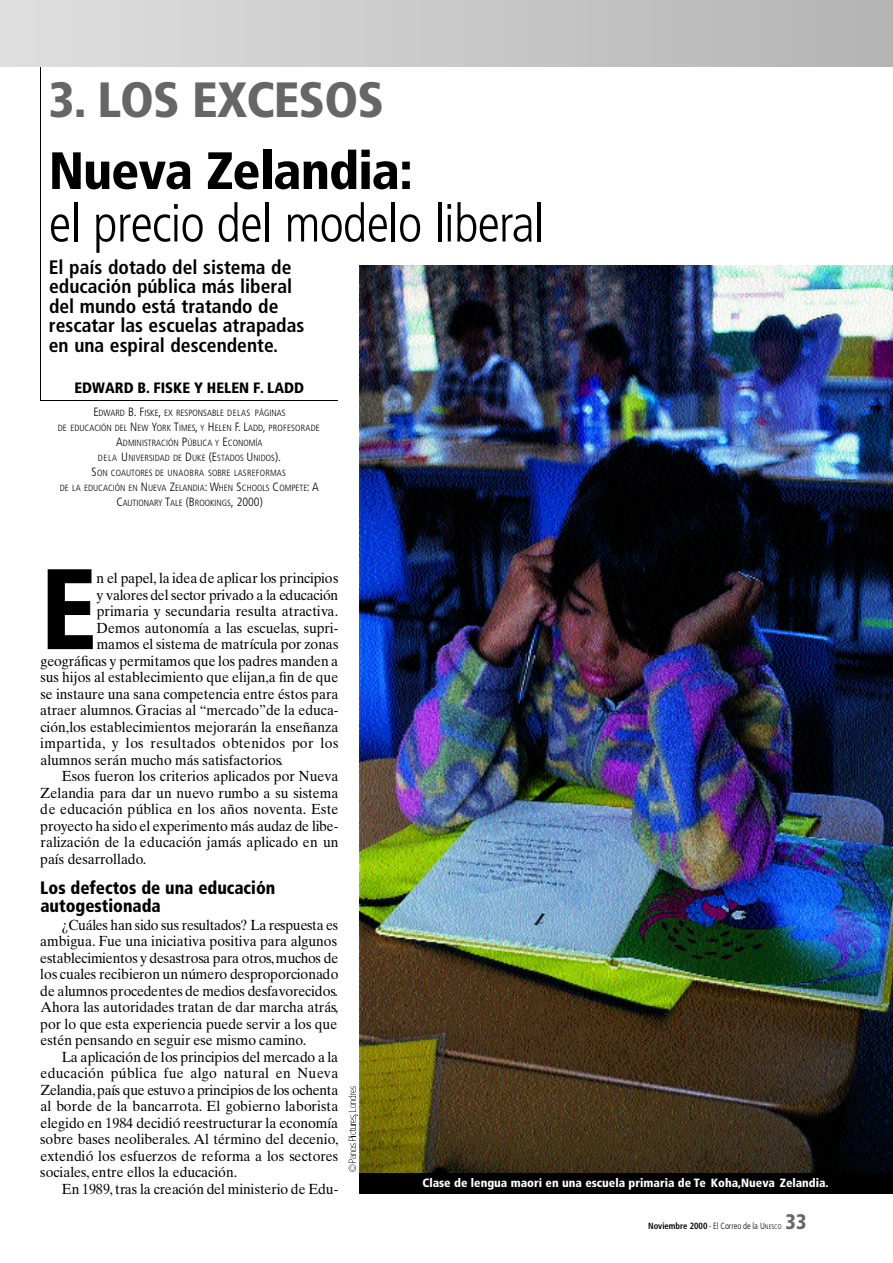
<style>
.page{position:relative;width:893px;height:1263px;background:#fff}
.page>*{position:absolute;margin:0;border:0;box-sizing:border-box;transform-origin:0 0}
.t1{font:900 condensed 114.45px "Frutiger";color:#000;scale:.95 1}
.t2{font:300 condensed 52.5px "Frutiger";letter-spacing:-.015em;color:#000}
.t3{font:900 condensed 52.5px "Frutiger";letter-spacing:-.02em;color:#000}
.t4{font:900 condensed 49.5px "Frutiger";letter-spacing:-.015em;color:#666}
.t5{font:900 condensed 21px "Frutiger";color:#666;scale:.95 1}
.t6{font:700 condensed 19.5px/19.5px "Frutiger";color:#000}
.t7{font:900 condensed 18px/18px "Frutiger";color:#000;scale:.95 1}
.t8{font:900 condensed 15px "Frutiger";color:#000}
.t9{font:14.7px/16.5px "Times Ten";color:#000;text-align:justify;scale:.95 1}
.t10{font:14.7px "Times Ten";letter-spacing:.03em;color:#000;scale:.95 1}
.t11{font:14.7px "Times Ten";letter-spacing:-.025em;color:#000;scale:.95 1}
.t12{font:900 condensed 12px "Frutiger";color:#fff}
.t13{font:300 condensed 9px/15px "Frutiger";color:#000;text-align:center}
.t14{font:300 condensed 9px "Frutiger";color:#000;scale:.95 1}
.s1{font-size:12px}
.s2{font-weight:700}
.s3{font-size:6.75px}
</style>
<div class="page">
<hr style="left:40px;top:400px;width:298px;height:1px;background:#000">
<hr style="left:40px;top:67px;width:1px;height:334px;background:#000">
<svg style="left:348px;top:1086px;width:9px;height:86px"></svg>
<div style="left:359px;top:1172px;width:533px;height:22px;background:#000"></div>
<img style="left:359px;top:266px;width:533px;height:906px">
<h3 class="t4" style="left:49px;top:80px;width:336px">3 . LOS EXCESOS</h3>
<h2 class="t3" style="left:49px;top:150px;width:365px">Nueva Zelandia:</h2>
<h2 class="t2" style="left:49px;top:202px;width:497px">el precio del modelo libera l</h2>
<h3 class="t6" style="left:49px;top:259px;width:257px">El país dotado del sistema de educación pública más liberal del mundo está tratando de rescatar las escuelas atrapadas en una espiral descendente.</h3>
<p class="t8" style="left:74px;top:381px;width:231px">EDWARD B. FISKE Y HELEN F. LADD</p>
<p class="t13" style="left:58px;top:406px;width:263px"><span class="s1">E</span>DWARD <span class="s1">B. F</span>ISKE<span class="s1">,</span> EX RESPONSABLE DELAS PÁGINAS<br>DE EDUCACIÓN DEL <span class="s1">N</span>EW <span class="s1">Y</span>ORK <span class="s1">T</span>IMES<span class="s1">,</span> Y <span class="s1">H</span>ELEN <span class="s1">F. L</span>ADD<span class="s1">,</span> PROFESORADE <span class="s1">A</span>DMINISTRACIÓN <span class="s1">P</span>ÚBLICA Y <span class="s1">E</span>CONOMÍA<br>DELA <span class="s1">U</span>NIVERSIDAD DE <span class="s1">D</span>UKE <span class="s1">(E</span>STADOS <span class="s1">U</span>NIDOS<span class="s1">).<br>S</span>ON COAUTORES DE UNAOBRA SOBRE LASREFORMAS<br>DE LA EDUCACIÓN EN <span class="s1">N</span>UEVA <span class="s1">Z</span>ELANDIA<span class="s1">: W</span>HEN <span class="s1">S</span>CHOOLS <span class="s1">C</span>OMPETE<span class="s1">: A C</span>AUTIONARY <span class="s1">T</span>ALE <span class="s1">(B</span>ROOKINGS<span class="s1">, 2000)</span></p>
<h1 class="t1" style="left:40px;top:563px;width:61px">E</h1>
<p class="t9" style="left:97px;top:571px;width:256px">n el papel, la idea de aplicar los principios</p>
<p class="t11" style="left:96px;top:589px;width:256px">y valores del sector privado a la educación</p>
<p class="t9" style="left:97px;top:604px;width:256px">primaria y secundaria resulta atractiva.</p>
<p class="t9" style="left:97px;top:621px;width:256px">Demos autonomía a las escuelas, supri-</p>
<p class="t9" style="left:97px;top:637px;width:256px">mamos el sistema de matrícula por zonas</p>
<p class="t9" style="left:40px;top:654px;width:315px">g e o g r á ficas y permitamos que los padres manden a</p>
<p class="t9" style="left:40px;top:670px;width:315px">sus hijos al establecimiento que elijan,a fin de que</p>
<p class="t9" style="left:40px;top:687px;width:315px">se instaure una sana competencia entre éstos para</p>
<p class="t9" style="left:40px;top:703px;width:315px">atraer alumnos. Gracias al “mercado”de la educa-</p>
<p class="t9" style="left:40px;top:720px;width:315px">ción,los establecimientos mejorarán la enseñanza</p>
<p class="t10" style="left:40px;top:737px;width:315px">i m p a r t i d a , y los resultados obtenidos por los</p>
<p class="t9" style="left:40px;top:753px;width:257px">alumnos serán mucho más satisfactorios.</p>
<p class="t9" style="left:62px;top:769px;width:292px">Esos fueron los criterios aplicados por Nueva</p>
<p class="t9" style="left:40px;top:786px;width:315px">Zelandia para dar un nuevo rumbo a su sistema</p>
<p class="t9" style="left:40px;top:802px;width:315px">de educación pública en los años noventa. E s t e</p>
<p class="t9" style="left:40px;top:819px;width:315px">proyecto ha sido el experimento más audaz de libe-</p>
<p class="t9" style="left:40px;top:835px;width:315px">ralización de la educación jamás aplicado en un</p>
<p class="t9" style="left:40px;top:852px;width:113px">país desarrollado.</p>
<p class="t7" style="left:40px;top:880px;width:249px">Los defectos de una educación autogestionada</p>
<p class="t9" style="left:40px;top:918px;width:315px;text-indent:21px">¿Cuáles han sido sus resultados? La respuesta es ambigua. Fue una iniciativa positiva para algunos establecimientos y desastrosa para otros,muchos de los cuales recibieron un número desproporcionado de alumnos procedentes de medios desfavorecidos.<br>Ahora las autoridades tratan de dar marcha atrás, por lo que esta experiencia puede servir a los que estén pensando en seguir ese mismo camino.</p>
<p class="t9" style="left:40px;top:1050px;width:315px;text-indent:22px">La aplicación de los principios del mercado a la educación pública fue algo natural en Nueva Z e l a n d i a ,país que estuvo a principios de los ochenta al borde de la bancarrota. El gobierno laborista elegido en 1984 decidió reestructurar la economía sobre bases neoliberales. Al término del decenio, extendió los esfuerzos de reforma a los sectores sociales, entre ellos la educación.</p>
<p class="t9" style="left:62px;top:1182px;width:292px">En 1989, tras la creación del ministerio de Edu-</p>
<p class="t12" style="left:422px;top:1178px;width:408px">Clase de lengua maorí en una escuela primaria de Te Koha,Nueva Zelandia.</p>
<p class="t14" style="left:648px;top:1222px;width:142px"><span class="s2">Noviembre 2000</span> - El Correo de la U<span class="s3">NESCO</span></p>
<h3 class="t5" style="left:785px;top:1214px;width:23px">33</h3>
</div>
